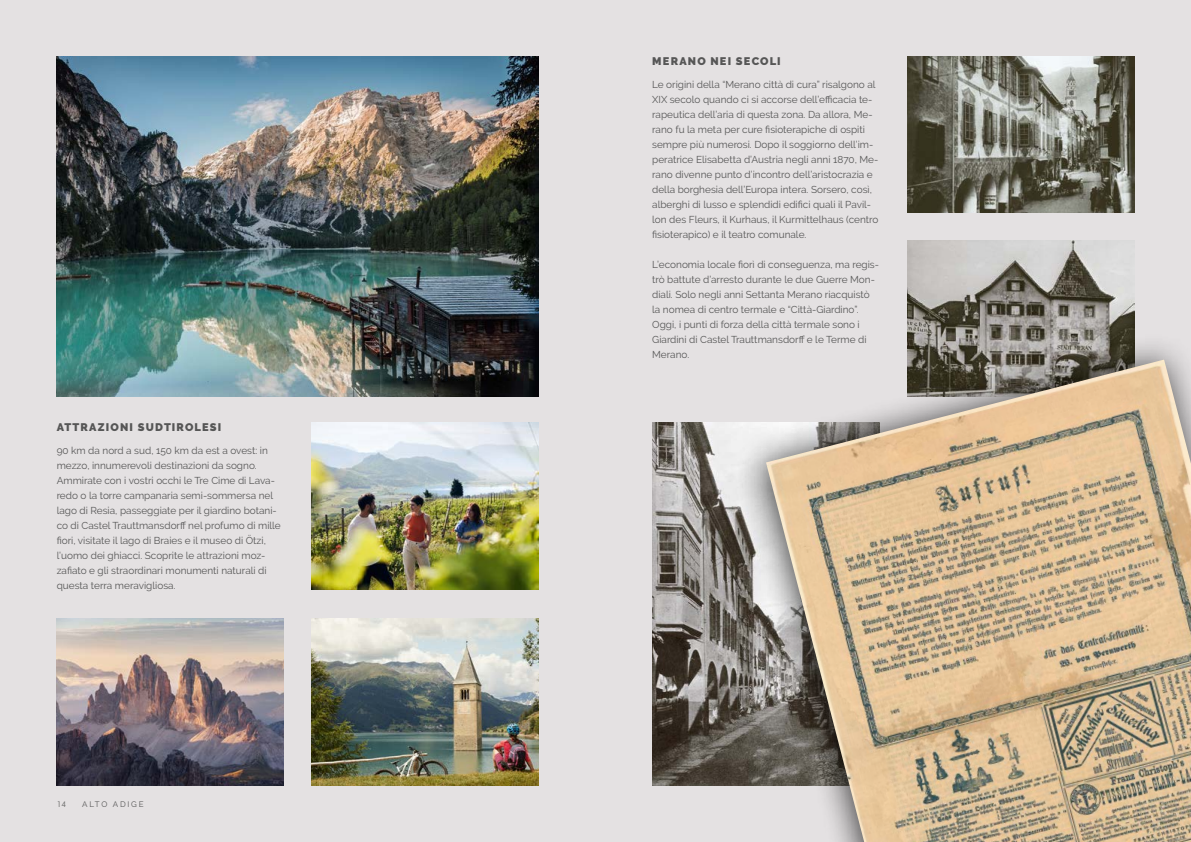
<style>
.page{position:relative;width:1191px;height:842px;background:#e4e1e2}
.page>*{position:absolute;margin:0;border:0;box-sizing:border-box;transform-origin:0 0}
.t1{font:900 11px "Raleway";letter-spacing:.11em;color:#565656}
.t2{font:10px/15px "Raleway";color:#565656}
.t3{font:8px "Raleway";letter-spacing:.225em;color:#565656}
.t4{font:8px "Futura BT";color:#6f6f6e}
</style>
<div class="page">
<img style="left:652px;top:423px;width:82px;height:362px">
<img style="left:907px;top:57px;width:227px;height:156px">
<img style="left:907px;top:241px;width:227px;height:91px">
<img style="left:312px;top:618px;width:227px;height:167px">
<img style="left:57px;top:57px;width:482px;height:340px">
<img style="left:57px;top:618px;width:226px;height:167px">
<img style="left:312px;top:423px;width:227px;height:167px">
<div style="left:734px;top:332px;width:457px;height:510px;background:#000;opacity:.75"></div>
<img style="left:766px;top:360px;width:425px;height:482px">
<p class="t1" style="left:57px;top:421px;width:166px">ATTRAZIONI SUDTIROLESI</p>
<p class="t2" style="left:57px;top:443px;width:226px">90 km da nord a sud, 150 km da est a ovest: in mezzo, innumerevoli destinazioni da sogno.<br>Ammirate con i vostri occhi le Tre Cime di Lava&shy;redo o la torre campanaria semi-sommersa nel lago di Resia, passeggiate per il giardino botani&shy;co di Castel Trauttmansdorff nel profumo di mille fiori, visitate il lago di Braies e il museo di Ötzi, l’uomo dei ghiacci. Scoprite le attrazioni moz&shy;zafiato e gli straordinari monumenti naturali di questa terra meravigliosa.</p>
<p class="t4" style="left:57px;top:799px;width:11px">14</p>
<p class="t3" style="left:82px;top:799px;width:63px">ALTO ADIGE</p>
<p class="t1" style="left:652px;top:55px;width:130px">MERANO NEI SECOLI</p>
<p class="t2" style="left:652px;top:77px;width:228px">Le origini della “Merano città di cura” risalgono al XIX secolo quando ci si accorse dell’efficacia te&shy;rapeutica dell’aria di questa zona. Da allora, Me&shy;rano fu la meta per cure fisioterapiche di ospiti sempre più numerosi. Dopo il soggiorno dell’im&shy;peratrice Elisabetta d’Austria negli anni 1870, Me&shy;rano divenne punto d’incontro dell’aristocrazia e della borghesia dell’Europa intera. Sorsero, così, alberghi di lusso e splendidi edifici quali il Pavil&shy;lon des Fleurs, il Kurhaus, il Kurmittelhaus (centro fisioterapico) e il teatro comunale.</p>
<p class="t2" style="left:652px;top:257px;width:228px">L’economia locale fiorì di conseguenza, ma regis&shy;trò battute d’arresto durante le due Guerre Mon&shy;diali. Solo negli anni Settanta Merano riacquistò la nomea di centro termale e “Città-Giardino”.<br>Oggi, i punti di forza della città termale sono i Giardini di Castel Trauttmansdorff e le Terme di Merano.</p>
</div>
